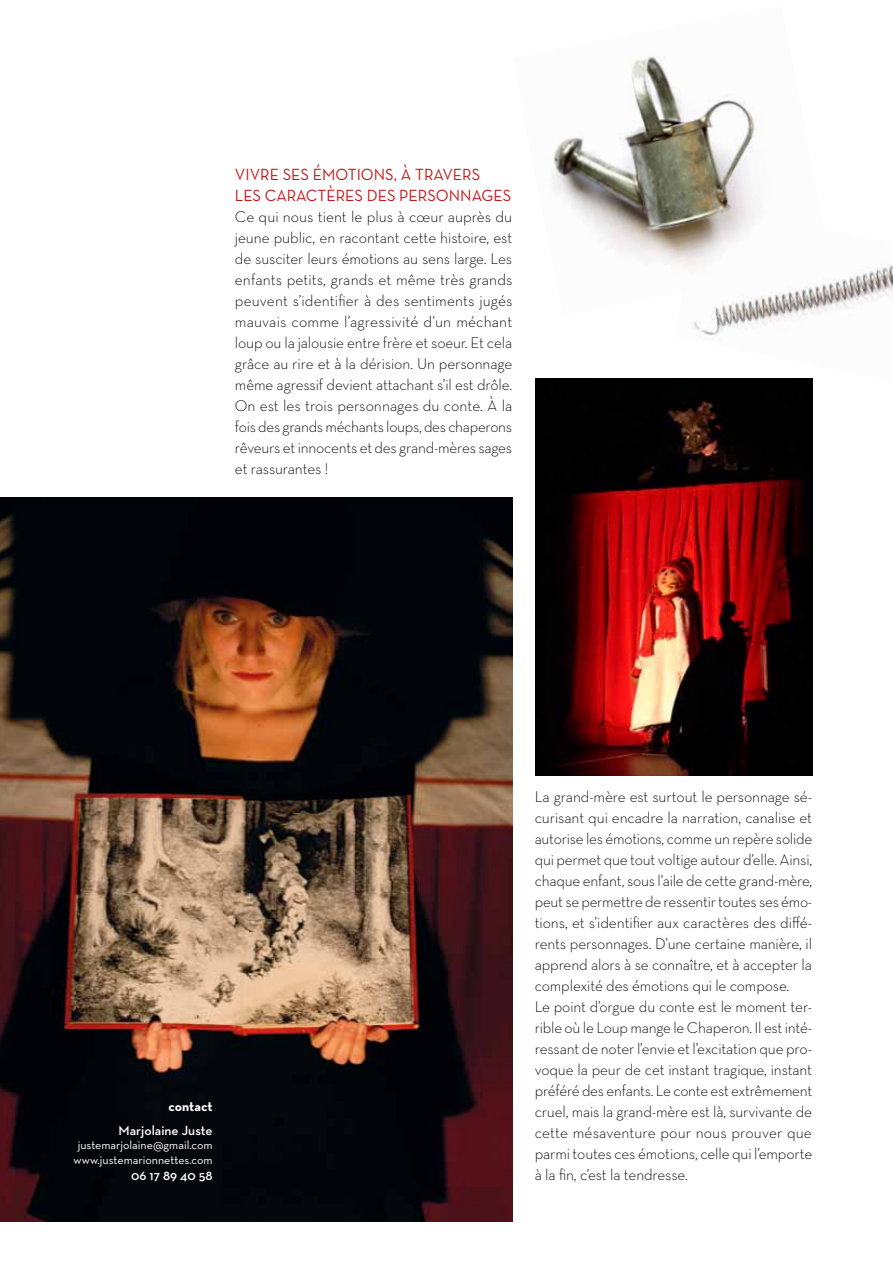
<style>
.page{position:relative;width:893px;height:1263px;background:#fff}
.page>*{position:absolute;margin:0;border:0;box-sizing:border-box;transform-origin:0 0}
.t1{font:16.5px "Neutra Text";color:#c21717}
.t2{font:300 15.75px/21px "Neutra Text";letter-spacing:-.01em;color:#000;text-align:justify}
.t3{font:600 13.5px "Neutra Text";color:#fff}
.t4{font:700 13.5px "Neutra Text";color:#fff}
.t5{font:12px/15px "Neutra Text";color:#fff;text-align:center}
</style>
<div class="page">
<img style="left:693px;top:265px;width:200px;height:116px">
<img style="left:0;top:497px;width:512px;height:725px">
<img style="left:536px;top:378px;width:276px;height:398px">
<img style="left:551px;top:56px;width:280px;height:260px">
<p class="t1" style="left:235px;top:165px;width:58px">VIVRE SES</p>
<p class="t1" style="left:313px;top:165px;width:21px">ÉMOTIONS</p>
<p class="t1" style="left:394px;top:165px;width:69px">, À TRAVERS</p>
<p class="t1" style="left:235px;top:186px;width:42px">LES CARACT</p>
<p class="t1" style="left:326px;top:186px;width:19px">ÈRES</p>
<p class="t1" style="left:367px;top:186px;width:10px">DES</p>
<p class="t1" style="left:399px;top:186px;width:12px">PERSONNA</p>
<p class="t1" style="left:481px;top:186px;width:21px">GES</p>
<p class="t2" style="left:235px;top:206px;width:279px">Ce qui nous tient le plus à cœur auprès du jeune public, en racontant cette histoire, est de susciter leurs émotions au sens large. Les enfants petits, grands et même très grands peuvent s’identifier à des sentiments jugés mauvais comme l’agressivité d’un méchant loup ou la jalousie entre frère et soeur. Et cela grâce au rire et à la dérision. Un personnage même agressif devient attachant s’il est drôle.<br>On est les trois personnages du conte. À la fois des grands méchants loups, des chaperons rêveurs et innocents et des grand-mères sages et rassurantes !</p>
<p class="t4" style="left:168px;top:1098px;width:46px">contact</p>
<p class="t3" style="left:119px;top:1122px;width:96px">Marjolaine Juste</p>
<p class="t5" style="left:73px;top:1137px;width:141px">JUSTEMARJOLAINE@GMAIL.COM<br>WWW.JUSTEMARIONNETTES.COM</p>
<p class="t3" style="left:131px;top:1167px;width:83px">06 17 89 40 58</p>
<p class="t2" style="left:535px;top:786px;width:279px;text-align:left">La grand-mère est surtout le personnage sé&shy;curisant qui encadre la narration, canalise et autorise les émotions, comme un repère solide qui permet que tout voltige autour d’elle. Ainsi, chaque enfant, sous l’aile de cette grand-mère, peut se permettre de ressentir toutes ses émo&shy;tions, et s’identifier aux caractères des diffé&shy;rents personnages. D’une certaine manière, il apprend alors à se connaître, et à accepter la complexité des émotions qui le compose.<br>Le point d’orgue du conte est le moment ter&shy;rible où le Loup mange le Chaperon. Il est inté&shy;ressant de noter l’envie et l’excitation que pro&shy;voque la peur de cet instant tragique, instant préféré des enfants. Le conte est extrêmement cruel, mais la grand-mère est là, survivante de cette mésaventure pour nous prouver que parmi toutes ces émotions, celle qui l’emporte à la fi n, c’est la tendresse.</p>
</div>
